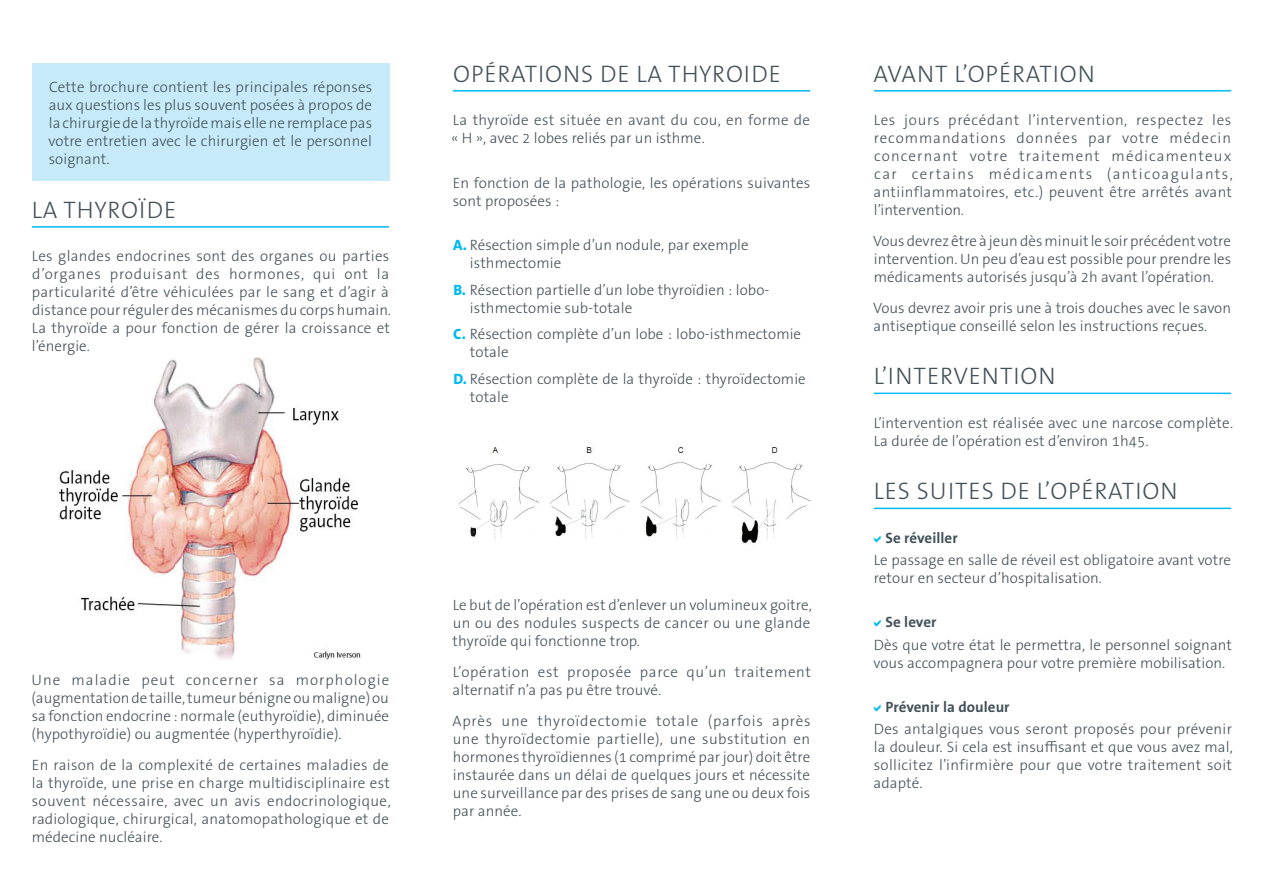
<style>
.page{position:relative;width:1263px;height:893px;background:#fff}
.page>*{position:absolute;margin:0;border:0;box-sizing:border-box;transform-origin:0 0}
.t1{font:300 24px "The Sans B W3";letter-spacing:.04em;color:#425159}
.t2{font:300 15px/18px "The Sans B W3";letter-spacing:.005em;color:#425159}
.t3{font:300 15px/18px "The Sans B W3";letter-spacing:.04em;color:#425159}
.t4{font:700 15px "The Sans B W7";letter-spacing:.005em;color:#425159}
.s1{font-family:"The Sans B W8";font-weight:800;color:#00baf1}
</style>
<div class="page">
<hr style="left:32px;top:226px;width:357px;height:2px;background:#00baf1">
<hr style="left:453px;top:90px;width:357px;height:2px;background:#00baf1">
<div style="left:32px;top:64px;width:357px;height:117px;background:#c6eafa"></div>
<hr style="left:874px;top:90px;width:357px;height:2px;background:#00baf1">
<hr style="left:874px;top:393px;width:357px;height:1px;background:#00baf1">
<hr style="left:874px;top:508px;width:357px;height:1px;background:#00baf1">
<img style="left:59px;top:357px;width:301px;height:302px">
<img style="left:459px;top:446px;width:351px;height:98px">
<p class="t2" style="left:49px;top:78px;width:325px;text-align:justify">Cette brochure contient les principales réponses aux questions les plus souvent posées à propos de la chirurgie de la thyroïde mais elle ne remplace pas votre entretien avec le chirurgien et le personnel soignant.</p>
<h1 class="t1" style="left:32px;top:194px;width:146px">LA THYROÏDE</h1>
<p class="t2" style="left:32px;top:247px;width:361px">Les glandes endocrines sont des organes ou parties d’organes produisant des hormones, qui ont la particularité d’être véhiculées par le sang et d’agir à distance pour réguler des mécanismes du corps humain.<br>La thyroïde a pour fonction de gérer la croissance et l’énergie.</p>
<h1 class="t1" style="left:453px;top:58px;width:329px">OPéRATIONS DE LA THYROIDE</h1>
<p class="t2" style="left:451px;top:111px;width:361px">La thyroïde est située en avant du cou, en forme de « H », avec 2 lobes reliés par un isthme.</p>
<p class="t2" style="left:453px;top:174px;width:359px">En fonction de la pathologie, les opérations suivantes sont proposées :</p>
<p class="t2" style="left:470px;top:236px;width:280px;text-indent:-17px"><span class="s1">A.</span> Résection simple d’un nodule, par exemple isthmectomie</p>
<p class="t2" style="left:470px;top:281px;width:301px;text-indent:-17px"><span class="s1">B.</span> Résection partielle d’un lobe thyroïdien : lobo&shy;isthmectomie sub-totale</p>
<p class="t2" style="left:470px;top:325px;width:333px;text-indent:-17px"><span class="s1">C.</span> Résection complète d’un lobe : lobo-isthmectomie totale</p>
<p class="t2" style="left:470px;top:370px;width:337px;text-indent:-17px"><span class="s1">D.</span> Résection complète de la thyroïde : thyroïdectomie totale</p>
<p class="t2" style="left:32px;top:671px;width:359px;text-align:justify">Une maladie peut concerner sa morphologie (augmentation de taille, tumeur bénigne ou maligne) ou sa fonction endocrine : normale (euthyroïdie), diminuée (hypothyroïdie) ou augmentée (hyperthyroïdie).</p>
<p class="t2" style="left:32px;top:756px;width:361px">En raison de la complexité de certaines maladies de la thyroïde, une prise en charge multidisciplinaire est souvent nécessaire, avec un avis endocrinologique, radiologique, chirurgical, anatomopathologique et de médecine nucléaire.</p>
<p class="t2" style="left:452px;top:596px;width:361px;text-align:justify">Le but de l’opération est d’enlever un volumineux goitre, un ou des nodules suspects de cancer ou une glande thyroïde qui fonctionne trop.</p>
<p class="t3" style="left:453px;top:663px;width:360px">L’opération est proposée parce qu’un traitement alternatif n’a pas pu être trouvé.</p>
<p class="t2" style="left:452px;top:712px;width:359px;text-align:justify">Après une thyroïdectomie totale (parfois après une thyroïdectomie partielle), une substitution en hormones thyroïdiennes (1 comprimé par jour) doit être instaurée dans un délai de quelques jours et nécessite une surveillance par des prises de sang une ou deux fois par année.</p>
<h1 class="t1" style="left:873px;top:58px;width:223px">AVANT L’OPÉ RATION</h1>
<p class="t2" style="left:874px;top:111px;width:361px;text-align:justify">Les jours précédant l’intervention, respectez les recommandations données par votre médecin concernant votre traitement médicamenteux car certains médicaments (anticoagulants, antiinflammatoires, etc.) peuvent être arrêtés avant l’intervention.</p>
<p class="t2" style="left:873px;top:232px;width:360px;text-align:justify">Vous devrez être à jeun dès minuit le soir précédent votre intervention. Un peu d’eau est possible pour prendre les médicaments autorisés jusqu’à 2h avant l’opération.</p>
<p class="t2" style="left:873px;top:299px;width:359px">Vous devrez avoir pris une à trois douches avec le savon antiseptique conseillé selon les instructions reçues.</p>
<h1 class="t1" style="left:874px;top:361px;width:183px">L’INTERVENTION</h1>
<p class="t2" style="left:874px;top:414px;width:361px">L’intervention est réalisée avec une narcose complète.<br>La durée de l’opération est d’environ 1h45.</p>
<h1 class="t1" style="left:874px;top:476px;width:305px">LES SUITES DE L’OPÉ RATION</h1>
<p class="t4" style="left:885px;top:528px;width:74px">Se réveiller</p>
<p class="t2" style="left:874px;top:551px;width:359px">Le passage en salle de réveil est obligatoire avant votre retour en secteur d’hospitalisation.</p>
<p class="t4" style="left:885px;top:613px;width:52px">Se lever</p>
<p class="t2" style="left:873px;top:636px;width:360px">Dès que votre état le permettra, le personnel soignant vous accompagnera pour votre première mobilisation.</p>
<p class="t4" style="left:885px;top:697px;width:126px">Prévenir la douleur</p>
<p class="t2" style="left:874px;top:720px;width:361px;text-align:justify">Des antalgiques vous seront proposés pour prévenir la douleur. Si cela est insuffisant et que vous avez mal, sollicitez l’infirmière pour que votre traitement soit adapté.</p>
</div>
